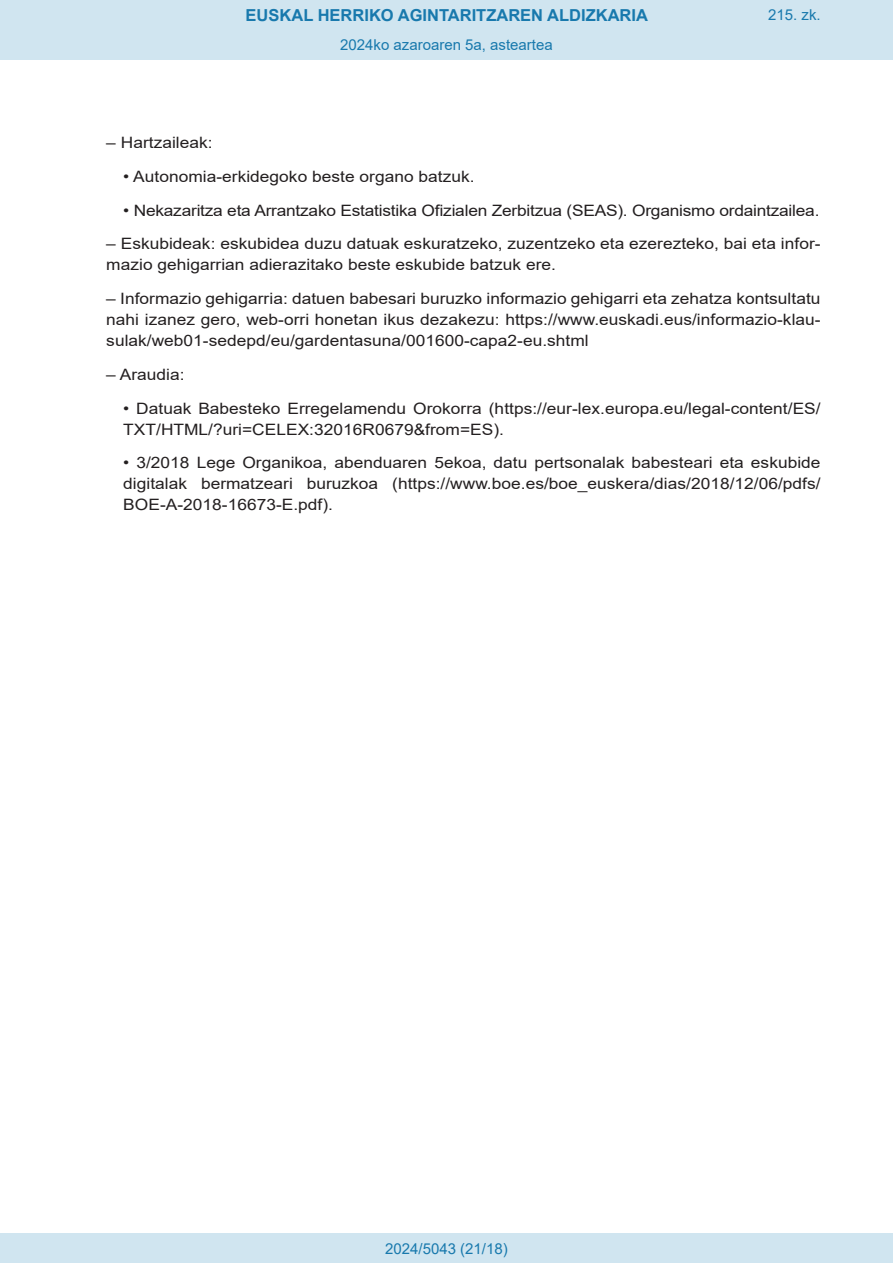
<style>
.page{position:relative;width:893px;height:1263px;background:#fff}
.page>*{position:absolute;margin:0;border:0;box-sizing:border-box;transform-origin:0 0}
.t1{font:700 16.5px "Arial";color:#1879ad}
.BOPVDetalle2{font:15.6px/21px "Arial";color:#231f20;scale:1.11 1}
.BOPVDetalle1{font:15.6px/21px "Arial";color:#231f20;scale:1.11 1}
.Paginacion_Centro{font:15px "Arial";color:#1879ad}
</style>
<div class="page">
<div style="left:0;top:0;width:893px;height:60px;background:#d0e5f0"></div>
<div style="left:0;top:1233px;width:893px;height:30px;background:#d0e5f0"></div>
<p class="t1" style="left:246px;top:3px;width:404px">EUSKAL HERRIKO AGINTARITZAREN ALDIZKARIA</p>
<p class="Paginacion_Centro" style="left:340px;top:35px;width:214px">2024ko azaroaren 5a, asteartea</p>
<p class="Paginacion_Centro" style="left:768px;top:5px;width:54px">215. zk.</p>
<p class="BOPVDetalle1" style="left:106px;top:132px;width:97px">– Hartzaileak:</p>
<p class="BOPVDetalle2" style="left:123px;top:166px;width:318px">• Autonomia-erkidegoko beste organo batzuk.</p>
<p class="BOPVDetalle2" style="left:123px;top:200px;width:629px">• Nekazaritza eta Arrantzako Estatistika Ofizialen Zerbitzua (SEAS). Organismo ordaintzailea.</p>
<p class="BOPVDetalle1" style="left:106px;top:233px;width:645px">– Eskubideak: eskubidea duzu datuak eskuratzeko, zuzentzeko eta ezerezteko, bai eta infor&shy;mazio gehigarrian adierazitako beste eskubide batzuk ere.</p>
<p class="BOPVDetalle1" style="left:106px;top:288px;width:645px;text-align:justify">– Informazio gehigarria: datuen babesari buruzko informazio gehigarri eta zehatza kontsultatu nahi izanez gero, web-orri honetan ikus dezakezu: https://www.euskadi.eus/informazio-klau&shy;sulak/web01-sedepd/eu/gardentasuna/001600-capa2-eu.shtml</p>
<p class="BOPVDetalle1" style="left:106px;top:364px;width:72px">– Araudia:</p>
<p class="BOPVDetalle2" style="left:123px;top:398px;width:630px">• Datuak Babesteko Erregelamendu Orokorra (https://eur-lex.europa.eu/legal-content/ES/<br>TXT/HTML/?uri=CELEX:32016R0679&amp;from=ES).</p>
<p class="BOPVDetalle2" style="left:123px;top:452px;width:630px;text-align:justify">• 3/2018 Lege Organikoa, abenduaren 5ekoa, datu pertsonalak babesteari eta eskubide digitalak bermatzeari buruzkoa (https://www.boe.es/boe_euskera/dias/2018/12/06/pdfs/ BOE-A-2018-16673-E.pdf).</p>
<p class="Paginacion_Centro" style="left:385px;top:1238px;width:124px">2024/5043 (21/18)</p>
</div>
